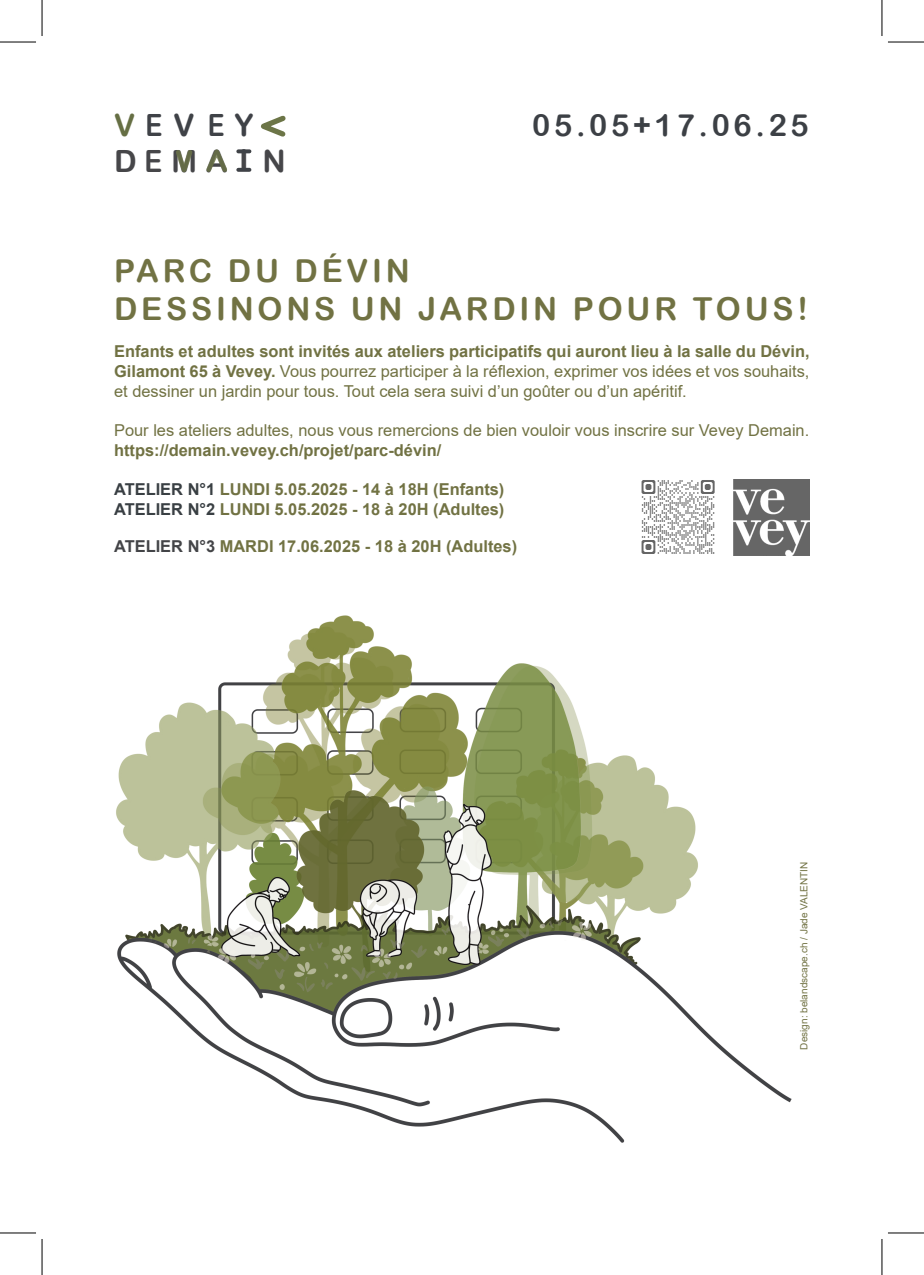
<style>
.page{position:relative;width:924px;height:1275px;background:#fff}
.page>*{position:absolute;margin:0;border:0;box-sizing:border-box;transform-origin:0 0}
.t1{font:31.6px "Arial Rounded MT Bold";letter-spacing:.12em;color:#717243}
.t2{font:30.6px "Arial Rounded MT Bold";letter-spacing:.12em;color:#3c4045}
.t3{font:30.6px "Arial Rounded MT Bold";color:#464649}
.t4{font:30.6px "Arial Rounded MT Bold";letter-spacing:.415em;color:#3f4247;scale:.83 1}
.t5{font:16.4px/19.6px "Arial";color:#717243;text-align:justify}
.t6{font:700 16.4px "Arial";color:#717243}
.t7{font:10px "Arial";color:#717243}
.s1{color:#666f44}
.s2{font-size:28.4px}
.s3{font-weight:700}
.s4{color:#393f43}
.s5{color:#434447}
</style>
<div class="page">
<img style="left:116px;top:615px;width:676px;height:528px">
<img style="left:641px;top:480px;width:74px;height:74px">
<img style="left:733px;top:479px;width:76px;height:76px">
<svg style="left:261px;top:115px;width:25px;height:22px"></svg>
<svg style="left:238px;top:149px;width:11px;height:4px"></svg>
<svg style="left:238px;top:168px;width:11px;height:4px"></svg>
<svg style="left:176px;top:150px;width:17px;height:23px"></svg>
<svg style="left:206px;top:149px;width:21px;height:23px"></svg>
<hr style="left:0;top:42px;width:36px;height:1px;background:#000">
<hr style="left:887px;top:42px;width:36px;height:1px;background:#000">
<hr style="left:0;top:1232px;width:36px;height:1px;background:#000">
<hr style="left:887px;top:1232px;width:36px;height:1px;background:#000">
<hr style="left:42px;top:0;width:1px;height:36px;background:#000">
<hr style="left:42px;top:1239px;width:1px;height:36px;background:#000">
<hr style="left:881px;top:0;width:1px;height:36px;background:#000">
<hr style="left:881px;top:1239px;width:1px;height:36px;background:#000">
<p class="t4" style="left:114px;top:107px;width:170px"><span class="s1">V</span>EVEY</p>
<p class="t2" style="left:532px;top:107px;width:278px">05.05+17.06.25</p>
<p class="t3" style="left:114px;top:143px;width:173px">DEMA<span class="s2">I</span>N</p>
<p class="t1" style="left:114px;top:252px;width:297px">PARC DU DÉVIN</p>
<p class="t1" style="left:114px;top:290px;width:695px">DESSINONS UN JARDIN POUR TOUS!</p>
<p class="t5" style="left:114px;top:341px;width:696px"><span class="s3">Enfants et adultes sont invités aux ateliers participatifs qui auront lieu à la salle du Dévin, Gilamont 65 à Vevey.</span> Vous pourrez participer à la réflexion, exprimer vos idées et vos souhaits, et dessiner un jardin pour tous. Tout cela sera suivi d’un goûter ou d’un apéritif.</p>
<p class="t5" style="left:114px;top:420px;width:696px">Pour les ateliers adultes, nous vous remercions de bien vouloir vous inscrire sur Vevey Demain.</p>
<p class="t6" style="left:114px;top:438px;width:328px">https://demain.vevey.ch/projet/parc-dévin/</p>
<p class="t6" style="left:114px;top:478px;width:391px"><span class="s4">ATELIER N°1</span> LUNDI 5.05.2025 - 14 à 18H (Enfants)</p>
<p class="t6" style="left:114px;top:497px;width:391px"><span class="s4">ATELIER N°2</span> LUNDI 5.05.2025 - 18 à 20H (Adultes)</p>
<p class="t6" style="left:114px;top:535px;width:404px"><span class="s5">ATELIER N°3</span> MARDI 17.06.2025 - 18 à 20H (Adultes)</p>
<p class="t7" style="left:796px;top:1049px;width:189px;rotate:-90deg">Design: belandscape.ch / Jade VALENTIN</p>
</div>
